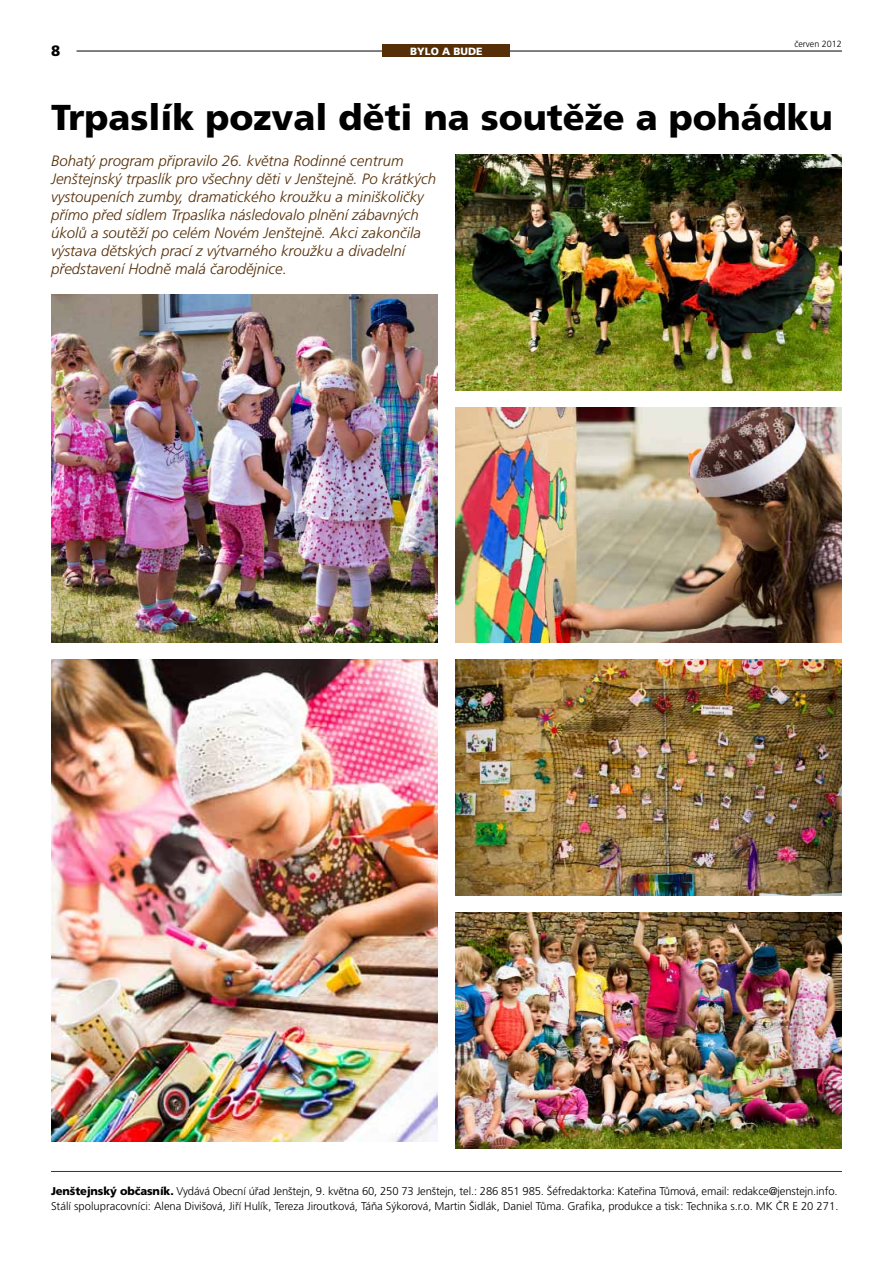
<style>
.page{position:relative;width:893px;height:1263px;background:#fff}
.page>*{position:absolute;margin:0;border:0;box-sizing:border-box;transform-origin:0 0}
.t1{font:900 36px "Frutiger CE";color:#000}
.t2{font:italic 300 15px/18px "Frutiger CE";color:#562f08}
.t3{font:900 15px "Frutiger CE";color:#000}
.t4{font:300 11.25px/15px "Frutiger CE";letter-spacing:-.01em;color:#000}
.t5{font:900 10.5px "Frutiger CE";color:#fff}
.t6{font:300 9px "Frutiger CE";color:#000}
.s1{font-weight:900}
</style>
<div class="page">
<hr style="left:77px;top:51px;width:765px;height:1px;background:#000">
<div style="left:383px;top:44px;width:127px;height:13px;background:#562f08"></div>
<hr style="left:51px;top:1171px;width:791px;height:1px;background:#562f08">
<img style="left:51px;top:660px;width:387px;height:481px">
<img style="left:455px;top:154px;width:387px;height:236px">
<img style="left:455px;top:407px;width:387px;height:236px">
<img style="left:455px;top:660px;width:387px;height:235px">
<img style="left:455px;top:912px;width:387px;height:236px">
<img style="left:51px;top:294px;width:387px;height:349px">
<p class="t3" style="left:51px;top:43px;width:11px">8</p>
<p class="t5" style="left:410px;top:46px;width:74px">bylo a bude</p>
<p class="t6" style="left:794px;top:39px;width:49px">červen 2012</p>
<h1 class="t1" style="left:51px;top:98px;width:783px">Trpaslík pozval děti na soutěže a pohádku</h1>
<p class="t2" style="left:51px;top:152px;width:387px">Bohatý program připravilo 26. května Rodinné centrum Jenštejnský trpaslík pro všechny děti v Jenštejně. Po krátkých vystoupeních zumby, dramatického kroužku a miniškoličky přímo před sídlem Trpaslíka následovalo plnění zábavných úkolů a soutěží po celém Novém Jenštejně. Akci zakončila výstava dětských prací z výtvarného kroužku a divadelní představení Hodně malá čarodějnice.</p>
<p class="t4" style="left:51px;top:1184px;width:789px"><span class="s1">Jenštejnský občasník.</span> Vydává Obecní úřad Jenštejn, 9. května 60, 250 73 Jenštejn, tel.: 286 851 985. Šéfredaktorka: Kateřina Tůmová, email: redakce@jenstejn.info.<br>Stálí spolupracovníci: Alena Divišová, Jiří Hulík, Tereza Jiroutková, Táňa Sýkorová, Martin Šidlák, Daniel Tůma. Grafika, produkce a tisk: Technika s.r.o. MK ČR E 20 271.</p>
</div>
